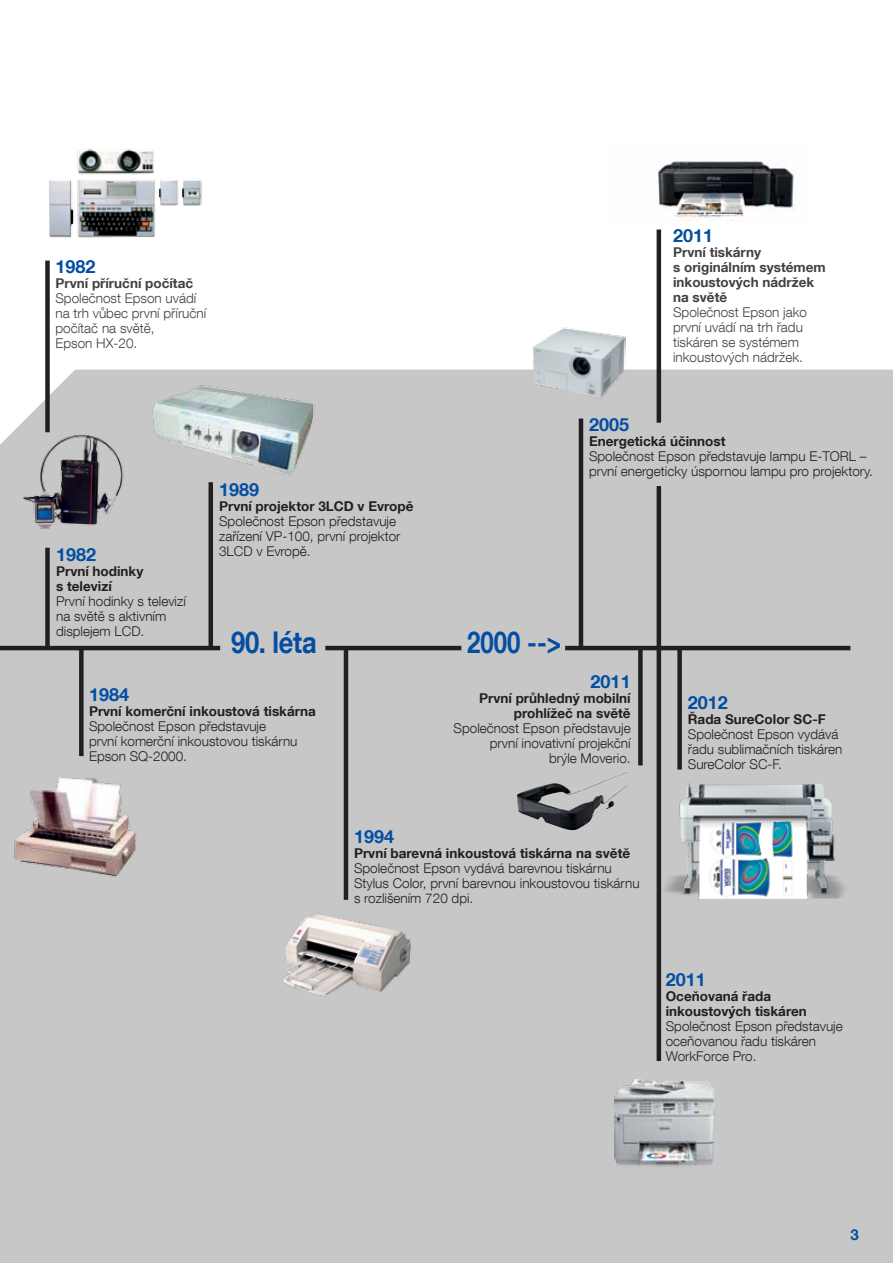
<style>
.page{position:relative;width:893px;height:1263px;background:#fff}
.page>*{position:absolute;margin:0;border:0;box-sizing:border-box;transform-origin:0 0}
.t1{font:700 30px "Helvetica Neue LT Com";color:#034ea2;scale:.85 1}
.t2{font:700 30px "Helvetica Neue LT Com";color:#034ea2;scale:.8 1}
.t3{font:700 18px "Helvetica Neue LT Com";color:#034ea2}
.t4{font:700 15px "Helvetica Neue LT Com";color:#034ea2}
.t5{font:300 13.5px/15px "Helvetica Neue LT Com";color:#231f20}
.t6{font:700 13.5px/15px "Helvetica Neue LT Com";color:#231f20}
.t7{font:300 13.5px/15px "Helvetica Neue LT Com";color:#414042}
.t8{font:700 13.5px/15px "Helvetica Neue LT Com";color:#414042}
</style>
<div class="page">
<div style="left:0;top:367px;width:893px;height:896px;background:#c7c7c8"></div>
<img style="left:49px;top:149px;width:153px;height:89px">
<img style="left:147px;top:378px;width:176px;height:104px">
<img style="left:276px;top:905px;width:148px;height:99px">
<img style="left:531px;top:327px;width:95px;height:78px">
<div style="left:45px;top:548px;width:5px;height:100px;background:#231f20"></div>
<div style="left:45px;top:261px;width:5px;height:171px;background:#231f20"></div>
<div style="left:208px;top:482px;width:5px;height:166px;background:#231f20"></div>
<hr style="left:579px;top:419px;width:4px;height:229px;background:#231f20">
<div style="left:677px;top:648px;width:5px;height:122px;background:#231f20"></div>
<hr style="left:344px;top:648px;width:4px;height:252px;background:#231f20">
<div style="left:79px;top:648px;width:5px;height:108px;background:#231f20"></div>
<img style="left:0;top:432px;width:146px;height:104px">
<img style="left:0;top:763px;width:164px;height:136px">
<img style="left:615px;top:1079px;width:100px;height:88px">
<img style="left:517px;top:772px;width:109px;height:58px">
<hr style="left:657px;top:648px;width:4px;height:413px;background:#231f20">
<hr style="left:657px;top:486px;width:4px;height:165px;background:#231f20">
<hr style="left:657px;top:230px;width:4px;height:193px;background:#231f20">
<div style="left:638px;top:648px;width:5px;height:117px;background:#231f20"></div>
<hr style="left:565px;top:646px;width:285px;height:4px;background:#231f20">
<hr style="left:325px;top:646px;width:136px;height:4px;background:#231f20">
<hr style="left:0;top:646px;width:220px;height:4px;background:#231f20">
<img style="left:657px;top:161px;width:139px;height:60px">
<img style="left:633px;top:756px;width:244px;height:170px">
<h2 class="t3" style="left:55px;top:256px;width:42px">1982</h2>
<p class="t8" style="left:55px;top:276px;width:139px">První příruční počítač</p>
<p class="t7" style="left:55px;top:291px;width:152px">Společnost Epson uvádí na trh vůbec první příruční počítač na světě,<br>Epson HX-20.</p>
<h2 class="t3" style="left:56px;top:543px;width:42px">1982</h2>
<p class="t6" style="left:56px;top:563px;width:89px">První hodinky s televizí</p>
<p class="t5" style="left:56px;top:593px;width:131px">První hodinky s televizí na světě s aktivním displejem LCD.</p>
<h2 class="t3" style="left:219px;top:478px;width:36px">1989</h2>
<p class="t6" style="left:219px;top:498px;width:196px">První projektor 3LC D v Evropě</p>
<p class="t5" style="left:219px;top:513px;width:183px">Společnost Epson představuje zařízení VP-100, první projektor<br>3LCD v Evropě.</p>
<h1 class="t1" style="left:231px;top:624px;width:102px">90. léta</h1>
<h1 class="t2" style="left:467px;top:624px;width:119px">2000 --&gt;</h1>
<h2 class="t3" style="left:673px;top:225px;width:42px">2011</h2>
<p class="t8" style="left:673px;top:245px;width:154px">První tiskárny<br>s originálním systémem inkoustových nádržek na světě</p>
<p class="t7" style="left:673px;top:305px;width:135px">Společnost Epson jako první uvádí na trh řadu tiskáren se systémem inkoustových nádržek.</p>
<h2 class="t3" style="left:589px;top:414px;width:42px">2005</h2>
<p class="t6" style="left:589px;top:434px;width:138px">Energetická účinnost</p>
<p class="t5" style="left:589px;top:449px;width:285px">Společnost Epson představuje lampu E-TORL – první energeticky úspornou lampu pro projektory.</p>
<h2 class="t3" style="left:89px;top:684px;width:42px">1984</h2>
<p class="t6" style="left:89px;top:704px;width:228px">První komerční inkoustová tiskárna</p>
<p class="t5" style="left:89px;top:719px;width:210px">Společnost Epson představuje<br>první komerční inkoustovou tiskárnu<br>Epson SQ-2000.</p>
<h2 class="t3" style="left:591px;top:670px;width:42px">2011</h2>
<p class="t6" style="left:479px;top:690px;width:153px;text-align:right">První průhledný mobilní prohlížeč na světě</p>
<p class="t5" style="left:454px;top:720px;width:179px;text-align:right">Společnost Epson představuje první inovativní projekční<br>brýle Moverio.</p>
<h2 class="t3" style="left:354px;top:825px;width:42px">1994</h2>
<p class="t6" style="left:354px;top:845px;width:278px">První barevná inkoustová tiskárna na světě</p>
<p class="t5" style="left:354px;top:860px;width:287px">Společnost Epson vydává barevnou tiskárnu<br>Stylus Color, první barevnou inkoustovou tiskárnu s rozlišením 720 dpi.</p>
<h2 class="t3" style="left:688px;top:691px;width:42px">2012</h2>
<p class="t6" style="left:688px;top:711px;width:140px">Řada SureColor SC-F</p>
<p class="t5" style="left:688px;top:726px;width:156px">Společnost Epson vydává řadu sublimačních tiskáren<br>SureColor SC-F.</p>
<h2 class="t3" style="left:666px;top:968px;width:42px">2011</h2>
<p class="t6" style="left:666px;top:988px;width:143px">Oceňovaná řada inkoustových tiskáren</p>
<p class="t5" style="left:666px;top:1018px;width:179px">Společnost Epson představuje oceňovanou řadu tiskáren<br>WorkForce Pro.</p>
<p class="t4" style="left:850px;top:1225px;width:10px">3</p>
</div>
